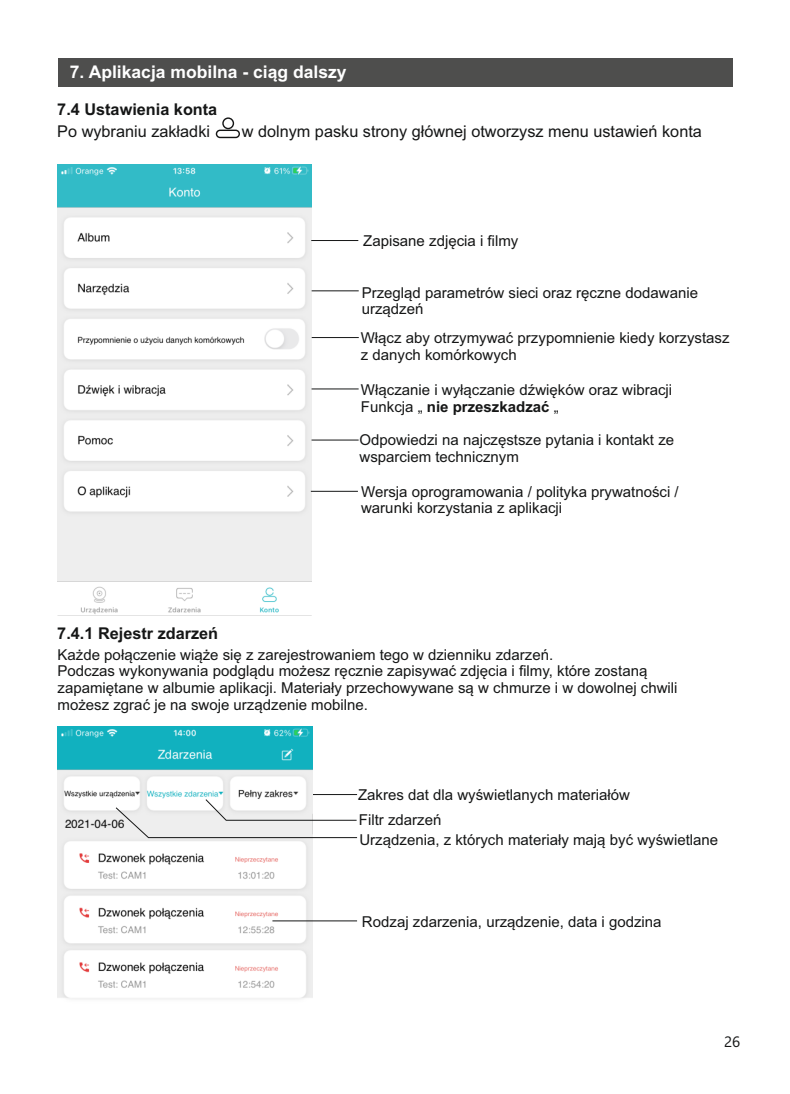
<style>
.page{position:relative;width:790px;height:1094px;background:#fff}
.page>*{position:absolute;margin:0;border:0;box-sizing:border-box;transform-origin:0 0}
.t1{font:700 17.5px "Arial";color:#fff}
.t2{font:16.25px "Arial";color:#151616}
.t3{font:700 16.25px "Arial";color:#151616}
.t4{font:15px/16.8px "Arial";color:#151616}
.t5{font:15px "Segoe UI";color:#151616}
.s1{font-weight:700}
</style>
<div class="page">
<div style="left:58px;top:58px;width:673px;height:28px;background:#4e4e4d"></div>
<div style="left:222px;top:117px;width:12px;height:12px;border:1px solid #151616;border-radius:50%"></div>
<div style="left:216px;top:130px;width:24px;height:8px;border:1px solid #151616;border-radius:4px"></div>
<hr style="left:312px;top:794px;width:45px;height:1px;background:#151616">
<img style="left:58px;top:164px;width:253px;height:450px">
<hr style="left:311px;top:240px;width:47px;height:1px;background:#151616">
<hr style="left:311px;top:290px;width:47px;height:1px;background:#151616">
<hr style="left:311px;top:337px;width:47px;height:1px;background:#151616">
<hr style="left:311px;top:388px;width:47px;height:1px;background:#151616">
<hr style="left:311px;top:440px;width:47px;height:1px;background:#151616">
<hr style="left:311px;top:491px;width:47px;height:1px;background:#151616">
<img style="left:58px;top:727px;width:254px;height:272px">
<svg style="left:115px;top:798px;width:242px;height:40px"></svg>
<hr style="left:272px;top:920px;width:85px;height:1px;background:#151616">
<p class="t1" style="left:70px;top:66px;width:278px">7. Aplikacja mobilna - ciąg dalszy</p>
<p class="t3" style="left:57px;top:104px;width:161px">7.4 Ustawienia konta</p>
<p class="t2" style="left:57px;top:126px;width:154px">Po wybraniu zakładki</p>
<p class="t2" style="left:241px;top:126px;width:461px">w dolnym pasku strony głównej otworzysz menu ustawień konta</p>
<p class="t4" style="left:363px;top:234px;width:157px">Zapisane zdjęcia i filmy</p>
<p class="t4" style="left:361px;top:285px;width:337px">Przegląd parametrów sieci oraz ręczne dodawanie urządzeń</p>
<p class="t4" style="left:360px;top:331px;width:370px">Włącz aby otrzymywać przypomnienie kiedy korzystasz z danych komórkowych</p>
<p class="t4" style="left:361px;top:383px;width:312px">Włączanie i wyłączanie dźwięków oraz wibracji<br>Funkcja „ <span class="s1">nie przeszkadzać</span> „</p>
<p class="t4" style="left:359px;top:433px;width:316px">Odpowiedzi na najczęstsze pytania i kontakt ze wsparciem technicznym</p>
<p class="t4" style="left:361px;top:484px;width:319px">Wersja oprogramowania / polityka prywatności / warunki korzystania z aplikacji</p>
<p class="t3" style="left:57px;top:627px;width:162px">7.4.1 Rejestr zdarzeń</p>
<p class="t4" style="left:57px;top:647px;width:621px">Każde połączenie wiąże się z zarejestrowaniem tego w dzienniku zdarzeń.<br>Podczas wykonywania podglądu możesz ręcznie zapisywać zdjęcia i filmy, które zostaną zapamiętane w albumie aplikacji. Materiały przechowywane są w chmurze i w dowolnej chwili możesz zgrać je na swoje urządzenie mobilne.</p>
<p class="t4" style="left:358px;top:788px;width:273px">Zakres dat dla wyświetlanych materiałów</p>
<p class="t4" style="left:359px;top:832px;width:360px">Urządzenia, z których materiały mają być wyświetlane</p>
<p class="t4" style="left:358px;top:813px;width:84px">Filtr zdarzeń</p>
<p class="t4" style="left:362px;top:914px;width:301px">Rodzaj zdarzenia, urządzenie, data i godzina</p>
<p class="t5" style="left:723px;top:1036px;width:18px">26</p>
</div>
